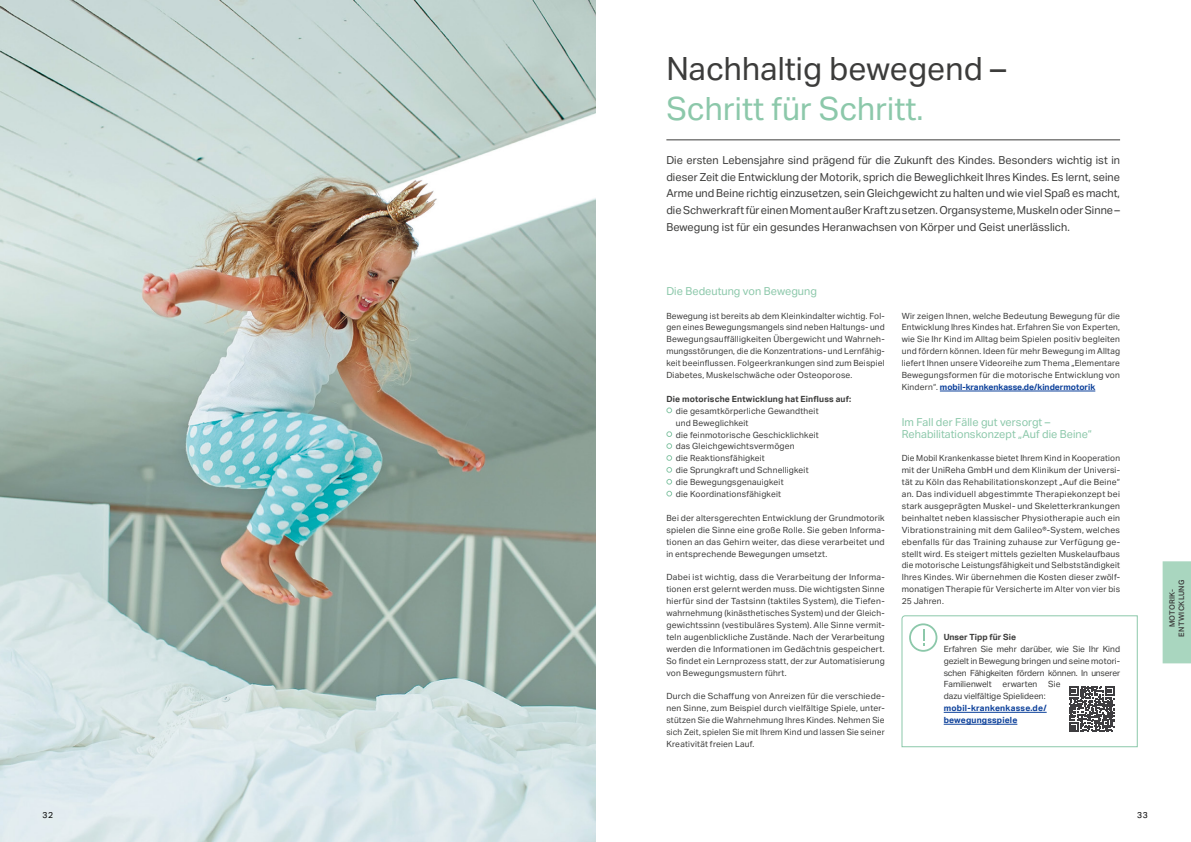
<style>
.page{position:relative;width:1191px;height:842px;background:#fff}
.page>*{position:absolute;margin:0;border:0;box-sizing:border-box;transform-origin:0 0}
.t1{font:32px "Aktiv Grotesk";color:#3c3c3b}
.t2{font:32px "Aktiv Grotesk";color:#8cc8aa}
.t3{font:11px/16.8px "Aktiv Grotesk";color:#3c3c3b;text-align:justify}
.t4{font:11px/11.9px "Aktiv Grotesk";color:#8cc8aa}
.t5{font:8.5px/11.9px "Aktiv Grotesk";letter-spacing:.02em;color:#3c3c3b;text-align:justify}
.t6{font:700 8.5px "Aktiv Grotesk";letter-spacing:.02em;color:#3c3c3b}
.t7{font:700 8.5px/11.9px "Aktiv Grotesk";letter-spacing:.02em;color:#0c409a}
.t8{font:8.5px "Aktiv Grotesk";color:#3c3c3b}
.t9{font:700 8.5px "Aktiv Grotesk";color:#3c3c3b}
.t10{font:8.5px "Aktiv Grotesk";color:#000}
.t11{font:500 7.5px/9px "Aktiv Grotesk";letter-spacing:.04em;color:#3c3c3b;text-align:center}
.s1{font-weight:700;color:#0c409a}
</style>
<div class="page">
<svg style="left:666px;top:407px;width:6px;height:6px"></svg>
<svg style="left:666px;top:431px;width:6px;height:6px"></svg>
<svg style="left:666px;top:443px;width:6px;height:6px"></svg>
<svg style="left:666px;top:455px;width:6px;height:6px"></svg>
<svg style="left:666px;top:467px;width:6px;height:6px"></svg>
<svg style="left:666px;top:479px;width:6px;height:6px"></svg>
<svg style="left:666px;top:491px;width:6px;height:5px"></svg>
<img style="left:0;top:0;width:595px;height:842px">
<hr style="left:940px;top:391px;width:155px;height:1px;background:#0c409a">
<hr style="left:666px;top:140px;width:454px;height:1px;background:#3c3c3b">
<svg style="left:901px;top:615px;width:236px;height:132px"></svg>
<div style="left:1162px;top:561px;width:29px;height:102px;background:#a9d6bf"></div>
<h1 class="t1" style="left:666px;top:50px;width:341px">Nachhaltig bewegend –</h1>
<h1 class="t2" style="left:666px;top:90px;width:259px">Schritt für Schritt.</h1>
<p class="t3" style="left:666px;top:152px;width:455px">Die ersten Lebensjahre sind prägend für die Zukunft des Kindes. Besonders wichtig ist in dieser Zeit die Entwicklung der Motorik, sprich die Beweglichkeit Ihres Kindes. Es lernt, seine Arme und Beine richtig einzusetzen, sein Gleichgewicht zu halten und wie viel Spaß es macht, die Schwerkraft für einen Moment außer Kraft zu setzen. Organsysteme, Muskeln oder Sinne – Bewegung ist für ein gesundes Heranwachsen von Körper und Geist unerlässlich.</p>
<p class="t4" style="left:666px;top:285px;width:152px">Die Bedeutung von Bewegung</p>
<p class="t5" style="left:666px;top:310px;width:220px">Bewegung ist bereits ab dem Kleinkindalter wichtig. Fol&shy;gen eines Bewegungsmangels sind neben Haltungs- und Bewegungsauffälligkeiten Übergewicht und Wahrneh&shy;mungsstörungen, die die Konzentrations- und Lernfähig&shy;keit beeinflussen. Folgeerkrankungen sind zum Beispiel Diabetes, Muskelschwäche oder Osteoporose.</p>
<p class="t6" style="left:666px;top:394px;width:186px">Die motorische Entwicklung hat Einfluss auf:</p>
<p class="t5" style="left:676px;top:405px;width:144px;text-align:left">die gesamtkörperliche Gewandtheit und Beweglichkeit<br>die feinmotorische Geschicklichkeit das Gleichgewichtsvermögen<br>die Reaktionsfähigkeit<br>die Sprungkraft und Schnelligkeit die Bewegungsgenauigkeit<br>die Koordinationsfähigkeit</p>
<p class="t5" style="left:666px;top:512px;width:220px">Bei der altersgerechten Entwicklung der Grundmotorik spielen die Sinne eine große Rolle. Sie geben Informa&shy;tionen an das Gehirn weiter, das diese verarbeitet und in entsprechende Bewegungen umsetzt.</p>
<p class="t5" style="left:666px;top:571px;width:220px">Dabei ist wichtig, dass die Verarbeitung der Informa&shy;tionen erst gelernt werden muss. Die wichtigsten Sinne hierfür sind der Tastsinn (taktiles System), die Tiefen&shy;wahrnehmung (kinästhetisches System) und der Gleich&shy;gewichtssinn (vestibuläres System). Alle Sinne vermit&shy;teln augenblickliche Zustände. Nach der Verarbeitung werden die Informationen im Gedächtnis gespeichert.<br>So findet ein Lernprozess statt, der zur Automatisierung von Bewegungsmustern führt.</p>
<p class="t5" style="left:666px;top:690px;width:220px">Durch die Schaffung von Anreizen für die verschiede&shy;nen Sinne, zum Beispiel durch vielfältige Spiele, unter&shy;stützen Sie die Wahrnehmung Ihres Kindes. Nehmen Sie sich Zeit, spielen Sie mit Ihrem Kind und lassen Sie seiner Kreativität freien Lauf.</p>
<p class="t5" style="left:901px;top:310px;width:220px">Wir zeigen Ihnen, welche Bedeutung Bewegung für die Entwicklung Ihres Kindes hat. Erfahren Sie von Experten, wie Sie Ihr Kind im Alltag beim Spielen positiv begleiten und fördern können. Ideen für mehr Bewegung im Alltag liefert Ihnen unsere Videoreihe zum Thema „Elementare Bewegungsformen für die motorische Entwicklung von Kindern“. <span class="s1">mobil-krankenkasse.de/kindermotorik</span></p>
<p class="t4" style="left:901px;top:416px;width:192px">Im Fall der Fälle gut versorgt –<br>Rehabilitationskonzept „Auf die Beine“</p>
<p class="t5" style="left:901px;top:452px;width:220px">Die Mobil Krankenkasse bietet Ihrem Kind in Kooperation mit der UniReha GmbH und dem Klinikum der Universi&shy;tät zu Köln das Rehabilitationskonzept „Auf die Beine“ an. Das individuell abgestimmte Therapiekonzept bei stark ausgeprägten Muskel- und Skeletterkrankungen beinhaltet neben klassischer Physiotherapie auch ein Vibrationstraining mit dem Galileo®-System, welches ebenfalls für das Training zuhause zur Verfügung ge&shy;stellt wird. Es steigert mittels gezielten Muskelaufbaus die motorische Leistungsfähigkeit und Selbstständigkeit Ihres Kindes. Wir übernehmen die Kosten dieser zwölf&shy;monatigen Therapie für Versicherte im Alter von vier bis 25 Jahren.</p>
<p class="t9" style="left:943px;top:632px;width:74px">Unser Tipp für Sie</p>
<p class="t5" style="left:943px;top:643px;width:178px">Erfahren Sie mehr darüber, wie Sie Ihr Kind gezielt in Bewegung bringen und seine motori&shy;schen Fähigkeiten fördern können. In unserer Familienwelt</p>
<p class="t8" style="left:1002px;top:679px;width:36px">erwarten</p>
<p class="t5" style="left:1048px;top:679px;width:14px">Sie</p>
<p class="t8" style="left:943px;top:691px;width:103px">dazu vielfältige Spielideen:</p>
<p class="t7" style="left:943px;top:702px;width:104px">mobil-krankenkasse.de/ bewegungsspiele</p>
<p class="t11" style="left:1167px;top:637px;width:59px;rotate:-90deg">MOTORIK-<br>ENTWICKLUNG</p>
<p class="t10" style="left:43px;top:810px;width:12px">32</p>
<p class="t10" style="left:1137px;top:810px;width:12px">33</p>
</div>
